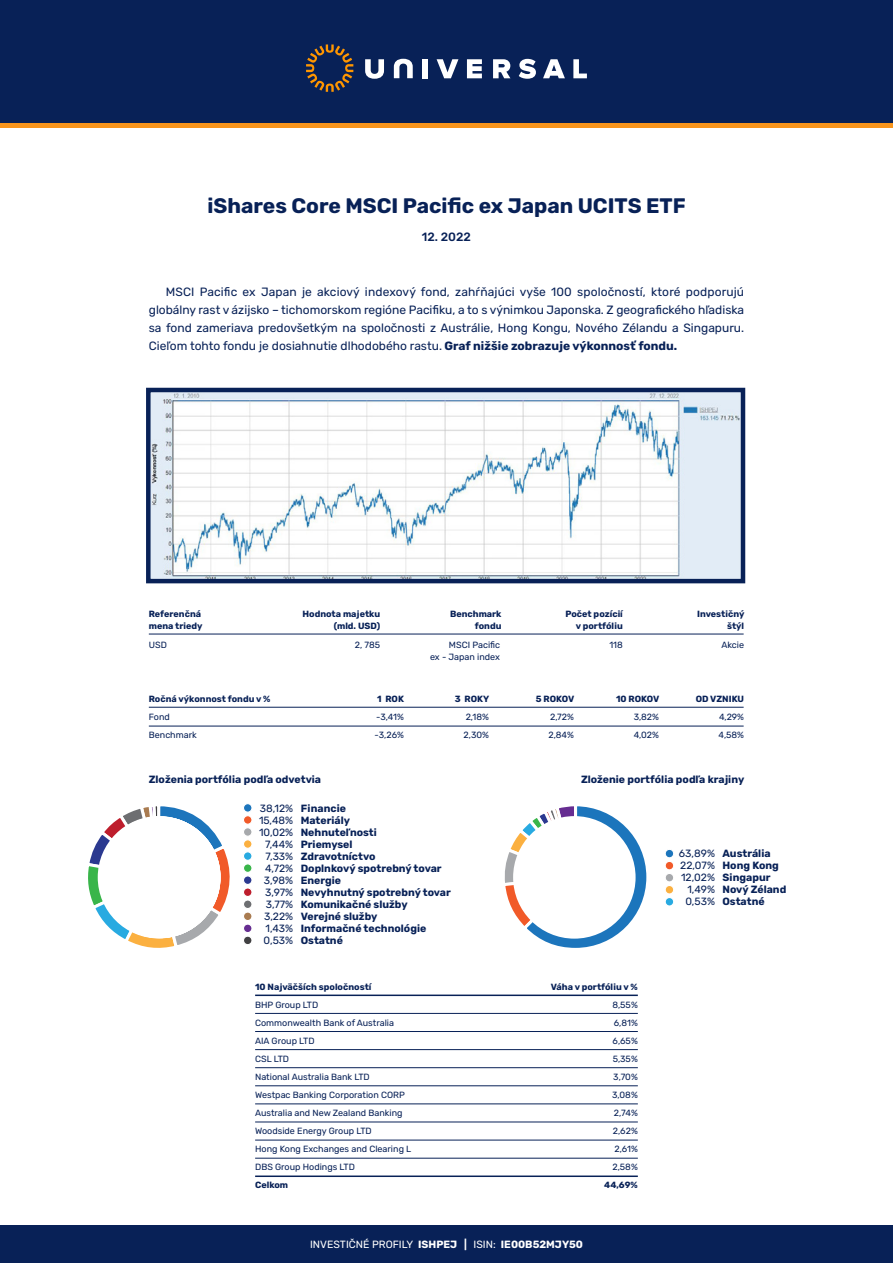
<style>
.page{position:relative;width:893px;height:1263px;background:#fff}
.page>*{position:absolute;margin:0;border:0;box-sizing:border-box;transform-origin:0 0}
.t1{font:700 21px "Rubik";color:#082157}
.t2{font:12px/18px "Rubik";color:#082157;text-align:justify}
.t3{font:500 12px "Rubik";color:#082157}
.t4{font:700 10.5px/12px "Rubik";color:#082157}
.t5{font:10.5px/12px "Rubik";color:#082157;text-align:right}
.t6{font:10.5px "Rubik";color:#fff}
.t7{font:9px/18px "Rubik";color:#082157}
.t8{font:700 9px/12px "Rubik";color:#082157;text-align:right}
.s1{font-weight:700}
</style>
<div class="page">
<svg style="left:0;top:122px;width:893px;height:6px;background:#d08126"></svg>
<div style="left:0;top:0;width:893px;height:122px;background:#082157"></div>
<div style="left:0;top:1225px;width:893px;height:38px;background:#082157"></div>
<svg style="left:365px;top:59px;width:19px;height:20px"></svg>
<svg style="left:394px;top:59px;width:19px;height:19px"></svg>
<div style="left:423px;top:59px;width:5px;height:19px;background:#fff"></div>
<svg style="left:437px;top:59px;width:21px;height:19px"></svg>
<svg style="left:467px;top:59px;width:15px;height:19px"></svg>
<svg style="left:493px;top:59px;width:17px;height:19px"></svg>
<svg style="left:519px;top:59px;width:17px;height:20px"></svg>
<svg style="left:543px;top:59px;width:22px;height:19px"></svg>
<svg style="left:573px;top:59px;width:14px;height:19px"></svg>
<svg style="left:306px;top:44px;width:47px;height:48px"></svg>
<svg style="left:146px;top:387px;width:600px;height:197px"></svg>
<hr style="left:149px;top:634px;width:595px;height:1px;background:#082157">
<hr style="left:149px;top:707px;width:595px;height:1px;background:#082157">
<hr style="left:149px;top:726px;width:595px;height:1px;background:#082157">
<hr style="left:255px;top:994px;width:383px;height:2px;background:#082157">
<hr style="left:255px;top:1049px;width:383px;height:1px;background:#082157">
<hr style="left:255px;top:1103px;width:383px;height:1px;background:#082157">
<hr style="left:255px;top:1158px;width:383px;height:1px;background:#082157">
<hr style="left:255px;top:1013px;width:383px;height:1px;background:#082157">
<hr style="left:255px;top:1067px;width:383px;height:1px;background:#082157">
<hr style="left:255px;top:1121px;width:383px;height:1px;background:#082157">
<hr style="left:255px;top:1175px;width:383px;height:2px;background:#082157">
<hr style="left:255px;top:1031px;width:383px;height:1px;background:#082157">
<hr style="left:255px;top:1085px;width:383px;height:1px;background:#082157">
<hr style="left:255px;top:1140px;width:383px;height:1px;background:#082157">
<div style="left:665px;top:849px;width:9px;height:9px;background:#1c75bc;border-radius:50%"></div>
<div style="left:665px;top:849px;width:9px;height:9px;border:1px solid #fff;border-radius:50%"></div>
<div style="left:665px;top:897px;width:9px;height:9px;background:#28aae1;border-radius:50%"></div>
<div style="left:665px;top:897px;width:9px;height:9px;border:1px solid #fff;border-radius:50%"></div>
<div style="left:665px;top:873px;width:9px;height:9px;background:#a7a9ac;border-radius:50%"></div>
<div style="left:665px;top:873px;width:9px;height:9px;border:1px solid #fff;border-radius:50%"></div>
<div style="left:665px;top:861px;width:9px;height:9px;background:#f15a29;border-radius:50%"></div>
<div style="left:665px;top:861px;width:9px;height:9px;border:1px solid #fff;border-radius:50%"></div>
<div style="left:665px;top:885px;width:9px;height:9px;background:#fbb040;border-radius:50%"></div>
<div style="left:665px;top:885px;width:9px;height:9px;border:1px solid #fff;border-radius:50%"></div>
<div style="left:243px;top:804px;width:9px;height:8px;background:#1c75bc;border-radius:50%"></div>
<div style="left:243px;top:803px;width:10px;height:10px;border:1px solid #fff;border-radius:50%"></div>
<div style="left:243px;top:852px;width:9px;height:8px;background:#28aae1;border-radius:50%"></div>
<div style="left:243px;top:851px;width:10px;height:10px;border:1px solid #fff;border-radius:50%"></div>
<div style="left:243px;top:900px;width:9px;height:8px;background:#6d6e71;border-radius:50%"></div>
<div style="left:243px;top:899px;width:10px;height:10px;border:1px solid #fff;border-radius:50%"></div>
<div style="left:243px;top:828px;width:9px;height:8px;background:#a7a9ac;border-radius:50%"></div>
<div style="left:243px;top:827px;width:10px;height:10px;border:1px solid #fff;border-radius:50%"></div>
<div style="left:243px;top:876px;width:9px;height:8px;background:#2b3990;border-radius:50%"></div>
<div style="left:243px;top:875px;width:10px;height:10px;border:1px solid #fff;border-radius:50%"></div>
<div style="left:243px;top:912px;width:9px;height:8px;background:#a97b50;border-radius:50%"></div>
<div style="left:243px;top:911px;width:10px;height:10px;border:1px solid #fff;border-radius:50%"></div>
<div style="left:243px;top:816px;width:9px;height:8px;background:#f15a29;border-radius:50%"></div>
<div style="left:243px;top:815px;width:10px;height:10px;border:1px solid #fff;border-radius:50%"></div>
<div style="left:243px;top:864px;width:9px;height:8px;background:#39b54a;border-radius:50%"></div>
<div style="left:243px;top:863px;width:10px;height:10px;border:1px solid #fff;border-radius:50%"></div>
<div style="left:243px;top:840px;width:9px;height:8px;background:#fbb040;border-radius:50%"></div>
<div style="left:243px;top:839px;width:10px;height:10px;border:1px solid #fff;border-radius:50%"></div>
<svg style="left:243px;top:888px;width:9px;height:8px"></svg>
<div style="left:243px;top:887px;width:10px;height:10px;border:1px solid #fff;border-radius:50%"></div>
<div style="left:243px;top:924px;width:9px;height:8px;background:#662d91;border-radius:50%"></div>
<div style="left:243px;top:923px;width:10px;height:10px;border:1px solid #fff;border-radius:50%"></div>
<div style="left:243px;top:936px;width:9px;height:9px;background:#414042;border-radius:50%"></div>
<div style="left:243px;top:935px;width:10px;height:10px;border:1px solid #fff;border-radius:50%"></div>
<svg style="left:88px;top:806px;width:142px;height:142px"></svg>
<div style="left:99px;top:817px;width:120px;height:120px;background:#fff;border-radius:50%"></div>
<div style="left:98px;top:816px;width:122px;height:122px;border:3px solid #fff;border-radius:50%"></div>
<svg style="left:504px;top:806px;width:143px;height:142px"></svg>
<div style="left:515px;top:818px;width:119px;height:119px;background:#fff;border-radius:50%"></div>
<div style="left:513px;top:816px;width:123px;height:123px;border:3px solid #fff;border-radius:50%"></div>
<h1 class="t1" style="left:208px;top:194px;width:480px">iShares Core MSCI Pacific ex Japan UCITS ETF</h1>
<h2 class="t3" style="left:422px;top:230px;width:51px">12. 2022</h2>
<p class="t2" style="left:149px;top:283px;width:597px;text-indent:17px">MSCI Pacific ex Japan je akciový indexový fond, zahŕňajúci vyše 100 spoločností, ktoré podporujú globálny rast v ázijsko – tichomorskom regióne Pacifiku, a to s výnimkou Japonska. Z geografického hľadiska sa fond zameriava predovšetkým na spoločnosti z Austrálie, Hong Kongu, Nového Zélandu a Singapuru.<br>Cieľom tohto fondu je dosiahnutie dlhodobého rastu. <span class="s1">Graf nižšie zobrazuje výkonnosť fondu.</span></p>
<p class="t8" style="left:149px;top:608px;width:55px;text-align:left">Referenčná mena triedy</p>
<p class="t8" style="left:302px;top:608px;width:79px">Hodnota majetku (mld. USD)</p>
<p class="t8" style="left:697px;top:608px;width:49px">Investičný štýl</p>
<p class="t8" style="left:450px;top:608px;width:53px">Benchmark fondu</p>
<p class="t8" style="left:565px;top:608px;width:59px">Počet pozícií v portfóliu</p>
<p class="t7" style="left:149px;top:636px;width:20px">USD</p>
<p class="t7" style="left:355px;top:636px;width:27px">2, 785</p>
<p class="t7" style="left:449px;top:636px;width:53px">MSCI Pacific</p>
<p class="t7" style="left:721px;top:636px;width:24px">Akcie</p>
<p class="t7" style="left:430px;top:648px;width:72px">ex - Japan index</p>
<p class="t7" style="left:609px;top:636px;width:15px">118</p>
<p class="t8" style="left:149px;top:693px;width:123px">Ročná výkonnost fondu v %</p>
<p class="t8" style="left:377px;top:693px;width:28px">1 ROK</p>
<p class="t8" style="left:455px;top:693px;width:36px">3 ROKY</p>
<p class="t8" style="left:536px;top:693px;width:40px">5 ROKOV</p>
<p class="t8" style="left:616px;top:693px;width:45px">10 ROKOV</p>
<p class="t8" style="left:696px;top:693px;width:50px">OD VZNIKU</p>
<p class="t7" style="left:149px;top:708px;width:49px">Fond<br>Benchmark</p>
<p class="t7" style="left:375px;top:708px;width:31px">-3,41% -3,26%</p>
<p class="t7" style="left:463px;top:708px;width:27px">2,18%<br>2,30%</p>
<p class="t7" style="left:634px;top:708px;width:27px">3,82%<br>4,02%</p>
<p class="t7" style="left:548px;top:708px;width:27px">2,72%<br>2,84%</p>
<p class="t7" style="left:718px;top:708px;width:27px">4,29%<br>4,58%</p>
<p class="t4" style="left:149px;top:774px;width:174px">Zloženia portfólia podľa odvetvia</p>
<p class="t4" style="left:581px;top:774px;width:165px">Zloženie portfólia podľa krajiny</p>
<p class="t5" style="left:259px;top:802px;width:36px">38,12%<br>15,48%<br>10,02%<br>7,44%<br>7,33%<br>4,72%<br>3,98%<br>3,97%<br>3,77%<br>3,22%<br>1,43%<br>0,53%</p>
<p class="t4" style="left:301px;top:802px;width:152px">Financie<br>Materiály<br>Nehnuteľnosti<br>Priemysel<br>Zdravotníctvo<br>Doplnkový spotrebný tovar<br>Energie<br>Nevyhnutný spotrebný tovar<br>Komunikačné služby<br>Verejné služby<br>Informačné technológie<br>Ostatné</p>
<p class="t8" style="left:255px;top:981px;width:118px">10 Najväčších spoločností</p>
<p class="t8" style="left:551px;top:981px;width:89px">Váha v portfóliu v %</p>
<p class="t7" style="left:255px;top:996px;width:158px">BHP Group LTD<br>Commonwealth Bank of Australia<br>AIA Group LTD<br>CSL LTD<br>National Australia Bank LTD<br>Westpac Banking Corporation CORP<br>Australia and New Zealand Banking<br>Woodside Energy Group LTD<br>Hong Kong Exchanges and Clearing L<br>DBS Group Hodings LTD</p>
<p class="t8" style="left:255px;top:1179px;width:35px">Celkom</p>
<p class="t6" style="left:310px;top:1238px;width:274px">INVESTIČNÉ PROFILY <span class="s1">ISHPEJ |</span> ISIN: <span class="s1">IE00B52MJY50</span></p>
<p class="t7" style="left:612px;top:996px;width:27px;text-align:justify">8,55% 6,81% 6,65% 5,35% 3,70% 3,08% 2,74% 2,62% 2,61% 2,58%</p>
<p class="t8" style="left:604px;top:1179px;width:35px">44,69%</p>
<p class="t5" style="left:679px;top:848px;width:38px">63,89%<br>22,07%<br>12,02%<br>1,49%<br>0,53%</p>
<p class="t4" style="left:722px;top:848px;width:65px">Austrália<br>Hong Kong<br>Singapur<br>Nový Zéland<br>Ostatné</p>
</div>
